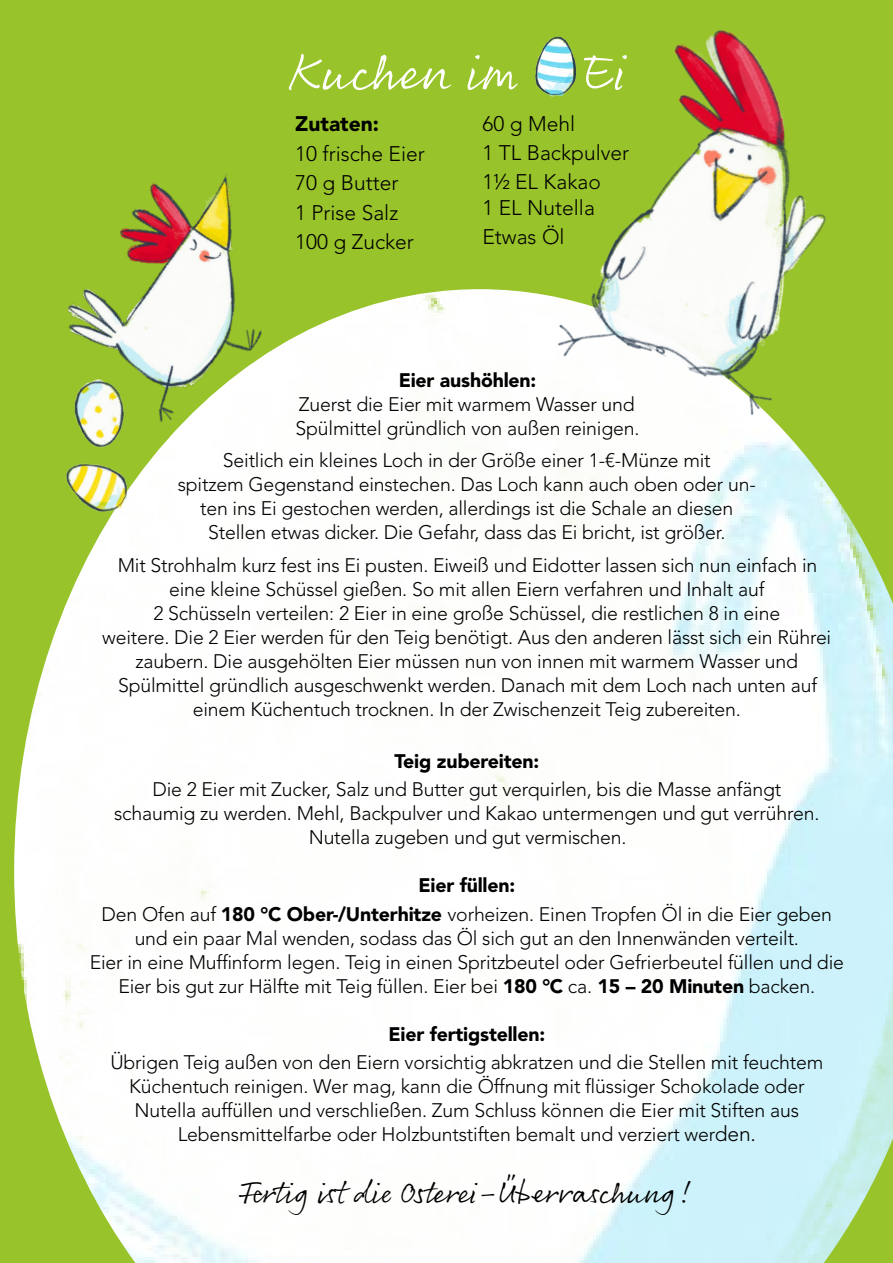
<style>
.page{position:relative;width:893px;height:1263px;background:#99c32b}
.page>*{position:absolute;margin:0;border:0;box-sizing:border-box;transform-origin:0 0}
.t1{font:54px "Rollerscript Smooth";color:#fff}
.t2{font:31.5px "Rollerscript Smooth";letter-spacing:-.01em;color:#000}
.t3{font:300 21px/29.4px "Avenir LT";color:#000}
.t4{font:900 21px "Avenir LT";color:#000}
.t5{font:300 19.5px/24px "Avenir LT";letter-spacing:-.01em;color:#000;text-align:center}
.t6{font:900 19.5px "Avenir LT";letter-spacing:-.01em;color:#000}
.s1{font-weight:900}
.s2{font-size:21px}
</style>
<div class="page">
<img style="left:14px;top:289px;width:879px;height:974px">
<img style="left:28px;top:174px;width:281px;height:268px">
<img style="left:535px;top:30px;width:358px;height:458px">
<img style="left:47px;top:338px;width:110px;height:86px">
<img style="left:34px;top:424px;width:142px;height:128px">
<h1 class="t1" style="left:289px;top:38px;width:337px">Kuchen im Ei</h1>
<p class="t4" style="left:295px;top:111px;width:85px">Zutaten:</p>
<p class="t3" style="left:295px;top:139px;width:131px">10 frische Eier<br>70 g Butter<br>1 Prise Salz<br>100 g Zucker</p>
<p class="t3" style="left:482px;top:109px;width:148px">60 g Mehl<br>1 TL Backpulver<br>1½ EL Kakao</p>
<p class="t3" style="left:482px;top:193px;width:114px">1 EL Nutella<br>Etwas Öl</p>
<p class="t6" style="left:399px;top:368px;width:139px">Eier aushöhlen:</p>
<p class="t5" style="left:296px;top:392px;width:345px;text-align:left">Zuerst die Eier mit warmem Wasser und<br>Spülmittel gründlich von außen reinigen.</p>
<p class="t5" style="left:178px;top:449px;width:579px">Seitlich ein kleines Loch in der Größe einer 1-€-Münze mit<br>spitzem Gegenstand einstechen. Das Loch kann auch oben oder un&shy;ten ins Ei gestochen werden, allerdings ist die Schale an diesen Stellen etwas dicker. Die Gefahr, dass das Ei bricht, ist größer.</p>
<p class="t5" style="left:102px;top:553px;width:730px">Mit Strohhalm kurz fest ins Ei pusten. Eiweiß und Eidotter lassen sich nun einfach in eine kleine Schüssel gießen. So mit allen Eiern verfahren und Inhalt auf<br>2 Schüsseln verteilen: 2 Eier in eine große Schüssel, die restlichen 8 in eine<br>weitere. Die 2 Eier werden für den Teig benötigt. Aus den anderen lässt sich ein Rührei zaubern. Die ausgehölten Eier müssen nun von innen mit warmem Wasser und Spülmittel gründlich ausgeschwenkt werden. Danach mit dem Loch nach unten auf einem Küchentuch trocknen. In der Zwischenzeit Teig zubereiten.</p>
<p class="t6" style="left:394px;top:749px;width:146px">Teig zubereiten:</p>
<p class="t5" style="left:114px;top:778px;width:707px">Die 2 Eier mit Zucker, Salz und Butter gut verquirlen, bis die Masse anfängt schaumig zu werden. Mehl, Backpulver und Kakao untermengen und gut verrühren.<br>Nutella zugeben und gut vermischen.</p>
<p class="t5" style="left:102px;top:872px;width:732px;line-height:28.2px"><span class="s1">Eier füllen:<br></span>Den Ofen auf <span class="s1">180 °C Ober-/Unterhitze</span> vorheizen. Einen Tropfen Öl in die Eier geben</p>
<p class="t5" style="left:90px;top:926px;width:756px">und ein paar Mal wenden, sodass das Öl sich gut an den Innenwänden verteilt.<br>Eier in eine Muffinform legen. Teig in einen Spritzbeutel oder Gefrierbeutel füllen und die<br>Eier bis gut zur Hälfte mit Teig füllen. Eier bei <span class="s1">180 °C</span> ca. <span class="s1">15 – 20 Minuten</span> backen.</p>
<p class="t6" style="left:388px;top:1022px;width:158px">Eier fertigstellen:</p>
<p class="t5" style="left:110px;top:1050px;width:714px">Übrigen Teig außen von den Eiern vorsichtig abkratzen und die Stellen mit feuchtem Küchentuch reinigen. Wer mag, kann die Öffnung mit flüssiger Schokolade oder Nutella auffüllen und verschließen. Zum Schluss können die Eier mit Stiften aus Lebensmittelfarbe oder Holzbuntstiften bemalt und verziert wer<span class="s2">den.</span></p>
<h2 class="t2" style="left:240px;top:1172px;width:455px">Fertig ist die Osterei-Überraschung!</h2>
</div>
